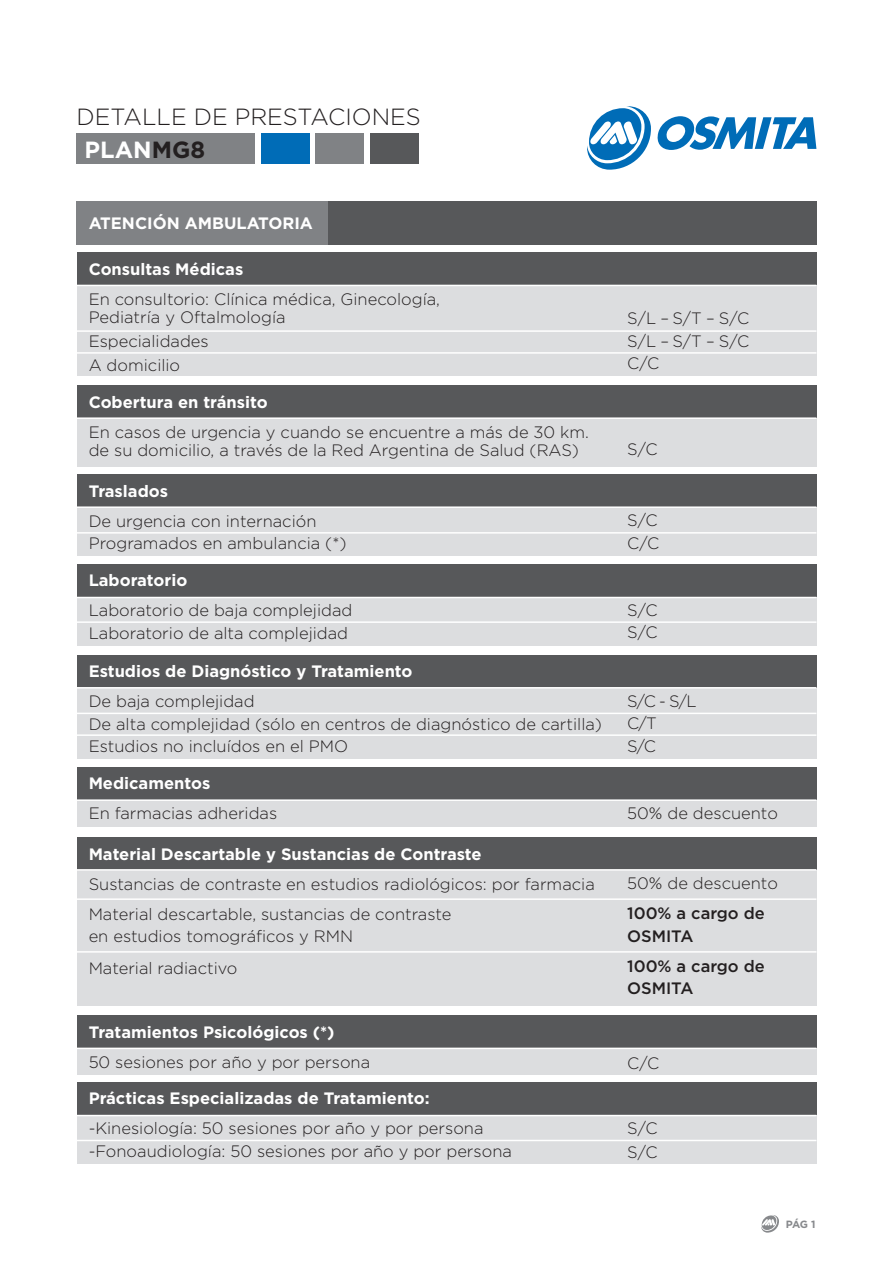
<style>
.page{position:relative;width:893px;height:1263px;background:#fff}
.page>*{position:absolute;margin:0;border:0;box-sizing:border-box;transform-origin:0 0}
.t1{font:300 23.4px/33px "Gotham";color:#231f20}
.t2{font:300 16.5px/22.5px "Gotham";color:#231f20}
.t3{font:700 16.5px "Gotham";color:#fff}
.t4{font:500 16.5px/22.5px "Gotham";color:#231f20}
.t5{font:700 10.5px "Gotham";color:#87898c}
.s1{font-weight:700;color:#fff}
.s2{font-weight:700}
</style>
<div class="page">
<div style="left:77px;top:133px;width:178px;height:31px;background:#808285"></div>
<div style="left:261px;top:133px;width:48px;height:31px;background:#006cb7"></div>
<div style="left:316px;top:133px;width:48px;height:31px;background:#808285"></div>
<div style="left:370px;top:133px;width:49px;height:31px;background:#57585a"></div>
<svg style="left:587px;top:106px;width:229px;height:64px"></svg>
<svg style="left:761px;top:1215px;width:18px;height:17px"></svg>
<div style="left:77px;top:253px;width:739px;height:123px;background:#dcdddf"></div>
<div style="left:77px;top:252px;width:739px;height:33px;background:#57585a"></div>
<hr style="left:77px;top:330px;width:739px;height:2px;background:#fff">
<hr style="left:77px;top:285px;width:739px;height:1px;background:#fff">
<hr style="left:77px;top:352px;width:739px;height:2px;background:#fff">
<div style="left:77px;top:386px;width:739px;height:80px;background:#dcdddf"></div>
<div style="left:77px;top:385px;width:739px;height:33px;background:#57585a"></div>
<hr style="left:77px;top:417px;width:739px;height:2px;background:#fff">
<div style="left:77px;top:475px;width:739px;height:80px;background:#dcdddf"></div>
<div style="left:77px;top:474px;width:739px;height:33px;background:#57585a"></div>
<hr style="left:77px;top:506px;width:739px;height:2px;background:#fff">
<hr style="left:77px;top:532px;width:739px;height:2px;background:#fff">
<div style="left:77px;top:565px;width:739px;height:81px;background:#dcdddf"></div>
<div style="left:77px;top:564px;width:739px;height:33px;background:#57585a"></div>
<hr style="left:77px;top:597px;width:739px;height:1px;background:#fff">
<hr style="left:77px;top:621px;width:739px;height:2px;background:#fff">
<div style="left:77px;top:655px;width:739px;height:104px;background:#dcdddf"></div>
<div style="left:77px;top:655px;width:739px;height:33px;background:#57585a"></div>
<hr style="left:77px;top:687px;width:739px;height:1px;background:#fff">
<hr style="left:77px;top:713px;width:739px;height:1px;background:#fff">
<hr style="left:77px;top:734px;width:739px;height:2px;background:#fff">
<div style="left:77px;top:1083px;width:739px;height:81px;background:#dcdddf"></div>
<div style="left:77px;top:1082px;width:739px;height:33px;background:#57585a"></div>
<hr style="left:77px;top:1115px;width:739px;height:1px;background:#fff">
<hr style="left:77px;top:1140px;width:739px;height:1px;background:#fff">
<div style="left:77px;top:837px;width:739px;height:169px;background:#dcdddf"></div>
<div style="left:77px;top:837px;width:739px;height:33px;background:#57585a"></div>
<hr style="left:77px;top:869px;width:739px;height:2px;background:#fff">
<hr style="left:77px;top:898px;width:739px;height:2px;background:#fff">
<hr style="left:77px;top:951px;width:739px;height:2px;background:#fff">
<div style="left:77px;top:768px;width:739px;height:59px;background:#dcdddf"></div>
<div style="left:77px;top:767px;width:739px;height:33px;background:#57585a"></div>
<hr style="left:77px;top:799px;width:739px;height:2px;background:#fff">
<div style="left:77px;top:1016px;width:739px;height:59px;background:#dcdddf"></div>
<div style="left:77px;top:1015px;width:739px;height:33px;background:#57585a"></div>
<hr style="left:77px;top:1047px;width:739px;height:2px;background:#fff">
<div style="left:77px;top:201px;width:739px;height:44px;background:#57585a"></div>
<div style="left:77px;top:201px;width:251px;height:44px;background:#808285"></div>
<h1 class="t1" style="left:85px;top:100px;width:338px;text-indent:-8px">DETALLE DE PRESTACIONES<br><span class="s1">PLAN</span><span class="s2">MG8</span></h1>
<p class="t3" style="left:89px;top:212px;width:226px">ATENCIÓN AMBULATORIA</p>
<p class="t3" style="left:89px;top:258px;width:156px">Consultas Médicas</p>
<p class="t2" style="left:89px;top:290px;width:353px;line-height:18px">En consultorio: Clínica médica, Ginecología,<br>Pediatría y Oftalmología</p>
<p class="t2" style="left:89px;top:329px;width:122px;line-height:24px">Especialidades<br>A domicilio</p>
<p class="t3" style="left:89px;top:391px;width:180px">Cobertura en tránsito</p>
<p class="t2" style="left:89px;top:423px;width:502px;line-height:18px">En casos de urgencia y cuando se encuentre a más de 30 km. de su domicilio, a través de la Red Argentina de Salud (RAS)</p>
<p class="t3" style="left:89px;top:480px;width:81px">Traslados</p>
<p class="t2" style="left:89px;top:509px;width:259px">De urgencia con internación<br>Programados en ambulancia (*)</p>
<p class="t3" style="left:89px;top:569px;width:100px">Laboratorio</p>
<p class="t2" style="left:89px;top:599px;width:265px">Laboratorio de baja complejidad<br>Laboratorio de alta complejidad</p>
<p class="t3" style="left:89px;top:660px;width:325px">Estudios de Diagnóstico y Tratamiento</p>
<p class="t2" style="left:89px;top:690px;width:515px">De baja complejidad<br>De alta complejidad (sólo en centros de diagnóstico de cartilla)<br>Estudios no incluídos en el PMO</p>
<p class="t3" style="left:89px;top:772px;width:123px">Medicamentos</p>
<p class="t2" style="left:89px;top:801px;width:190px">En farmacias adheridas</p>
<p class="t3" style="left:89px;top:843px;width:394px">Material Descartable y Sustancias de Contraste</p>
<p class="t2" style="left:89px;top:868px;width:508px;line-height:30px">Sustancias de contraste en estudios radiológicos: por farmacia<br>Material descartable, sustancias de contraste</p>
<p class="t2" style="left:89px;top:920px;width:266px;line-height:31.5px">en estudios tomográficos y RMN<br>Material radiactivo</p>
<p class="t3" style="left:89px;top:1021px;width:247px">Tratamientos Psicológicos (*)</p>
<p class="t2" style="left:89px;top:1050px;width:283px">50 sesiones por año y por persona</p>
<p class="t3" style="left:89px;top:1087px;width:343px">Prácticas Especializadas de Tratamiento:</p>
<p class="t2" style="left:89px;top:1116px;width:425px">-Kinesiología: 50 sesiones por año y por persona -Fonoaudiología: 50 sesiones por año y por persona</p>
<p class="t2" style="left:627px;top:307px;width:123px;text-align:justify">S/L – S/T – S/C S/L – S/T – S/C C/C</p>
<p class="t2" style="left:627px;top:437px;width:32px">S/C</p>
<p class="t2" style="left:627px;top:509px;width:33px">S/C<br>C/C</p>
<p class="t2" style="left:627px;top:598px;width:32px">S/C<br>S/C</p>
<p class="t2" style="left:627px;top:689px;width:71px">S/C - S/L<br>C/T<br>S/C</p>
<p class="t2" style="left:627px;top:801px;width:152px">50% de descuento</p>
<p class="t2" style="left:627px;top:872px;width:152px">50% de descuento</p>
<p class="t4" style="left:627px;top:902px;width:139px">100% a cargo de<br>OSMITA</p>
<p class="t4" style="left:627px;top:954px;width:139px">100% a cargo de<br>OSMITA</p>
<p class="t2" style="left:627px;top:1051px;width:33px">C/C</p>
<p class="t2" style="left:627px;top:1115px;width:32px;line-height:24px">S/C<br>S/C</p>
<p class="t5" style="left:786px;top:1217px;width:31px">PÁG 1</p>
</div>
